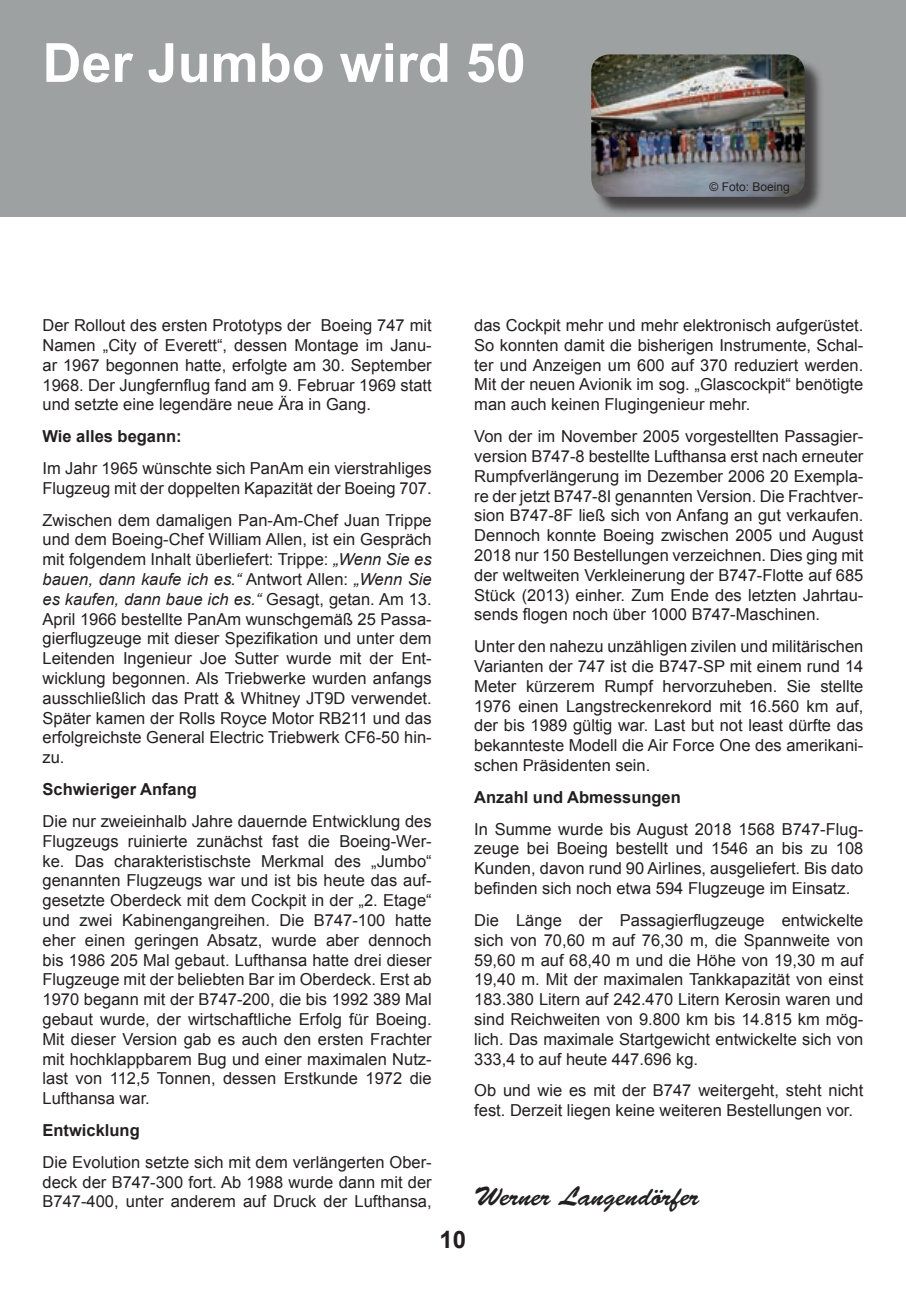
<style>
.page{position:relative;width:906px;height:1289px;background:#fff}
.page>*{position:absolute;margin:0;border:0;box-sizing:border-box;transform-origin:0 0}
.t1{font:700 54px "Arial";color:#fff}
.t2{font:27px "Brush Script Std";color:#231f20}
.t3{font:700 24px "Arial";color:#231f20}
.t4{font:16.5px/19.8px "Arial";color:#231f20;text-align:justify}
.t5{font:700 16.5px "Arial";color:#231f20}
.t6{font:12px "Arial";color:#231f20}
.s1{font-style:italic}
</style>
<div class="page">
<div style="left:593px;top:56px;width:230px;height:160px;background:#231f20;opacity:.75"></div>
<img style="left:591px;top:54px;width:213px;height:143px">
<h1 class="t1" style="left:43px;top:27px;width:485px">Der Jumbo wird 50</h1>
<p class="t6" style="left:709px;top:179px;width:82px">© Foto: Boeing</p>
<p class="t4" style="left:43px;top:315px;width:391px">Der Rollout des ersten Prototyps der Boeing 747 mit Namen „City of Everett“, dessen Montage im Janu&shy;ar 1967 begonnen hatte, erfolgte am 30. September 1968. Der Jungfernflug fand am 9. Februar 1969 statt und setzte eine legendäre neue Ära in Gang.</p>
<p class="t5" style="left:43px;top:425px;width:141px">Wie alles begann:</p>
<p class="t4" style="left:43px;top:458px;width:391px">Im Jahr 1965 wünschte sich PanAm ein vierstrahliges<br>Flugzeug mit der doppelten Kapazität der Boeing 707.</p>
<p class="t4" style="left:43px;top:510px;width:391px">Zwischen dem damaligen Pan-Am-Chef Juan Trippe und dem Boeing-Chef William Allen, ist ein Gespräch mit folgendem Inhalt überliefert: Trippe: <span class="s1">„Wenn Sie es bauen, dann kaufe ich es.“</span> Antwort Allen: <span class="s1">„Wenn Sie es kaufen, dann baue ich es.“</span> Gesagt, getan. Am 13.<br>April 1966 bestellte PanAm wunschgemäß 25 Passa&shy;gierflugzeuge mit dieser Spezifikation und unter dem Leitenden Ingenieur Joe Sutter wurde mit der Ent&shy;wicklung begonnen. Als Triebwerke wurden anfangs ausschließlich das Pratt &amp; Whitney JT9D verwendet.<br>Später kamen der Rolls Royce Motor RB211 und das erfolgreichste General Electric Triebwerk CF6-50 hin&shy;zu.</p>
<p class="t5" style="left:43px;top:778px;width:156px">Schwieriger Anfang</p>
<p class="t4" style="left:43px;top:811px;width:391px">Die nur zweieinhalb Jahre dauernde Entwicklung des Flugzeugs ruinierte zunächst fast die Boeing-Wer&shy;ke. Das charakteristischste Merkmal des „Jumbo“ genannten Flugzeugs war und ist bis heute das auf&shy;gesetzte Oberdeck mit dem Cockpit in der „2. Etage“ und zwei Kabinengangreihen. Die B747-100 hatte eher einen geringen Absatz, wurde aber dennoch bis 1986 205 Mal gebaut. Lufthansa hatte drei dieser Flugzeuge mit der beliebten Bar im Oberdeck. Erst ab 1970 begann mit der B747-200, die bis 1992 389 Mal gebaut wurde, der wirtschaftliche Erfolg für Boeing.<br>Mit dieser Version gab es auch den ersten Frachter mit hochklappbarem Bug und einer maximalen Nutz&shy;last von 112,5 Tonnen, dessen Erstkunde 1972 die Lufthansa war.</p>
<p class="t5" style="left:43px;top:1119px;width:99px">Entwicklung</p>
<p class="t4" style="left:43px;top:1152px;width:391px">Die Evolution setzte sich mit dem verlängerten Ober&shy;deck der B747-300 fort. Ab 1988 wurde dann mit der B747-400, unter anderem auf Druck der Lufthansa,</p>
<p class="t4" style="left:474px;top:315px;width:391px">das Cockpit mehr und mehr elektronisch aufgerüstet.<br>So konnten damit die bisherigen Instrumente, Schal&shy;ter und Anzeigen um 600 auf 370 reduziert werden.<br>Mit der neuen Avionik im sog. „Glascockpit“ benötigte man auch keinen Flugingenieur mehr.</p>
<p class="t4" style="left:474px;top:426px;width:391px">Von der im November 2005 vorgestellten Passagier&shy;version B747-8 bestellte Lufthansa erst nach erneuter Rumpfverlängerung im Dezember 2006 20 Exempla&shy;re der jetzt B747-8I genannten Version. Die Frachtver&shy;sion B747-8F ließ sich von Anfang an gut verkaufen.<br>Dennoch konnte Boeing zwischen 2005 und August 2018 nur 150 Bestellungen verzeichnen. Dies ging mit der weltweiten Verkleinerung der B747-Flotte auf 685<br>Stück (2013) einher. Zum Ende des letzten Jahrtau&shy;sends flogen noch über 1000 B747-Maschinen.</p>
<p class="t4" style="left:474px;top:636px;width:391px">Unter den nahezu unzähligen zivilen und militärischen Varianten der 747 ist die B747-SP mit einem rund 14<br>Meter kürzerem Rumpf hervorzuheben. Sie stellte 1976 einen Langstreckenrekord mit 16.560 km auf, der bis 1989 gültig war. Last but not least dürfte das bekannteste Modell die Air Force One des amerikani&shy;schen Präsidenten sein.</p>
<p class="t5" style="left:474px;top:786px;width:208px">Anzahl und Abmessungen</p>
<p class="t4" style="left:474px;top:819px;width:391px">In Summe wurde bis August 2018 1568 B747-Flug&shy;zeuge bei Boeing bestellt und 1546 an bis zu 108<br>Kunden, davon rund 90 Airlines, ausgeliefert. Bis dato befinden sich noch etwa 594 Flugzeuge im Einsatz.</p>
<p class="t4" style="left:474px;top:910px;width:391px">Die Länge der Passagierflugzeuge entwickelte sich von 70,60 m auf 76,30 m, die Spannweite von 59,60 m auf 68,40 m und die Höhe von 19,30 m auf 19,40 m. Mit der maximalen Tankkapazität von einst 183.380 Litern auf 242.470 Litern Kerosin waren und sind Reichweiten von 9.800 km bis 14.815 km mög&shy;lich. Das maximale Startgewicht entwickelte sich von 333,4 to auf heute 447.696 kg.</p>
<p class="t4" style="left:474px;top:1080px;width:391px">Ob und wie es mit der B747 weitergeht, steht nicht fest. Derzeit liegen keine weiteren Bestellungen vor.</p>
<h3 class="t3" style="left:439px;top:1223px;width:28px">10</h3>
<h2 class="t2" style="left:474px;top:1181px;width:227px">Werner Langendörfer</h2>
</div>
